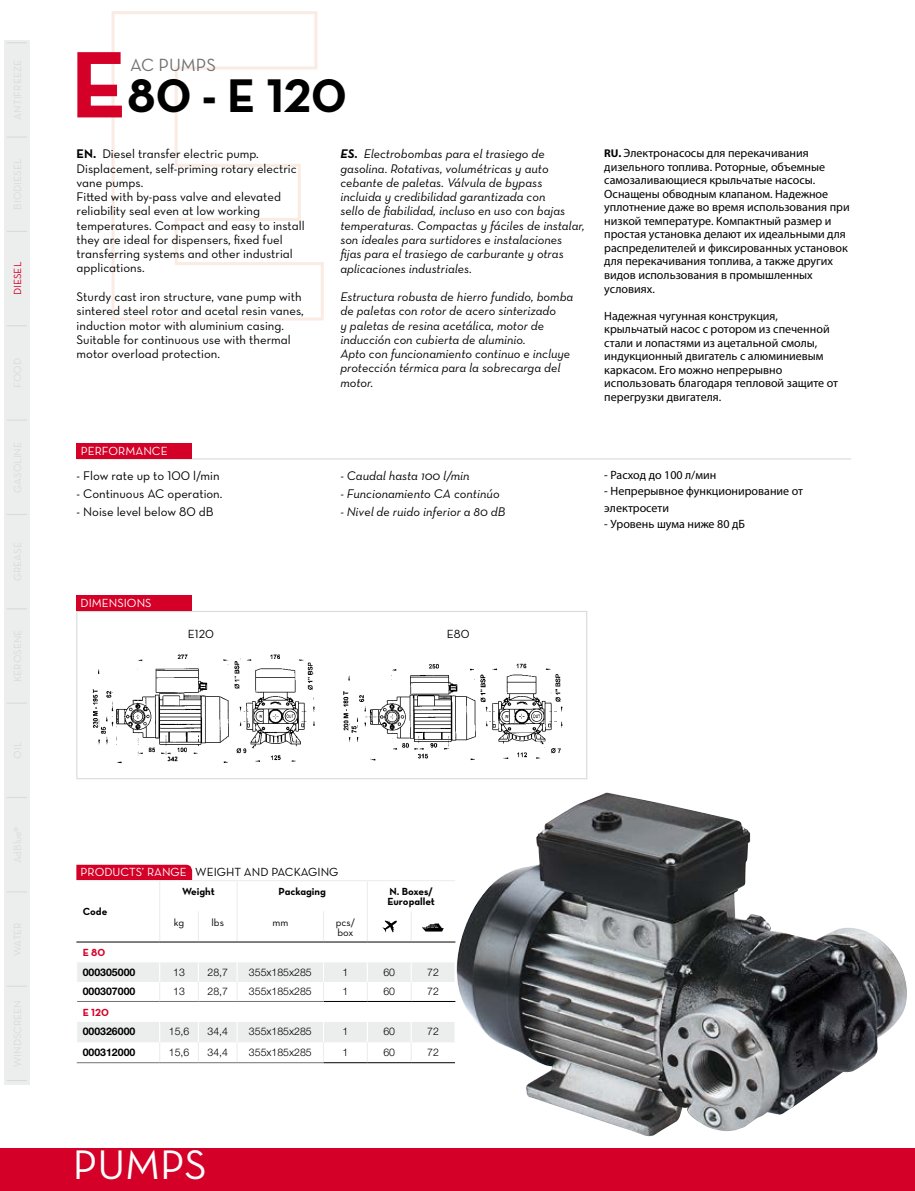
<style>
.page{position:relative;width:915px;height:1191px;background:#fff}
.page>*{position:absolute;margin:0;border:0;box-sizing:border-box;transform-origin:0 0}
.t1{font:48px "Neutraface Text Bold Alt";color:#000}
.t2{font:42px "Neutraface Text Book Alt";color:#fff}
.t3{font:18px "Neutraface Text Book Alt";color:#707172}
.t4{font:italic 12.75px/14.2px "Neutraface Text";color:#000}
.t5{font:12.75px/14.2px "Neutraface Text Book Alt";color:#000}
.t6{font:12px/13.5px "Myriad Pro";color:#000}
.t7{font:12px "Neutraface Text Book Alt";color:#000}
.t8{font:12px "Neutraface Text Book Alt";color:#fff}
.t9{font:300 10.5px "Helvetica Neue LT Std";color:#000}
.t10{font:10.5px/10.5px "Neutraface Text Bold Alt";color:#000}
.t11{font:700 10.5px "Helvetica Neue LT Std";color:#000}
.t12{font:10.5px/10.5px "Neutraface Text Book Alt";color:#000}
.t13{font:10.5px "Neutraface Text Bold Alt";color:#d40028}
.t14{font:10.5px "Neutraface Text Book Alt";color:#d40028}
.s1{font-size:96px;color:#d40028}
.s2{font-family:"Neutraface Text Bold Alt"}
.s3{font-family:"Neutraface Text Bold Italic Alt";font-style:normal}
.s4{font-weight:700;font-size:11.25px}
.s5{color:#fff}
</style>
<div class="page">
<div style="left:0;top:1148px;width:914px;height:43px;background:#d40028"></div>
<div style="left:4px;top:40px;width:26px;height:1044px;background:#eceded"></div>
<svg style="left:111px;top:11px;width:213px;height:310px"></svg>
<svg style="left:7px;top:1080px;width:20px;height:1px"></svg>
<svg style="left:7px;top:891px;width:20px;height:1px"></svg>
<svg style="left:7px;top:797px;width:20px;height:1px"></svg>
<svg style="left:7px;top:608px;width:20px;height:1px"></svg>
<svg style="left:7px;top:514px;width:20px;height:1px"></svg>
<hr style="left:7px;top:419px;width:20px;height:2px;background:#d9dadb">
<svg style="left:7px;top:325px;width:20px;height:1px"></svg>
<svg style="left:7px;top:231px;width:20px;height:1px"></svg>
<hr style="left:7px;top:136px;width:20px;height:2px;background:#d9dadb">
<svg style="left:7px;top:42px;width:20px;height:1px"></svg>
<hr style="left:77px;top:458px;width:773px;height:1px;background:#d9dadb">
<div style="left:77px;top:443px;width:115px;height:15px;background:#d40028"></div>
<div style="left:76px;top:611px;width:511px;height:168px;border:1px solid #d9dadb"></div>
<div style="left:76px;top:595px;width:116px;height:16px;background:#d40028"></div>
<img style="left:455px;top:792px;width:452px;height:345px">
<img style="left:92px;top:654px;width:223px;height:110px">
<img style="left:343px;top:663px;width:220px;height:98px">
<svg style="left:76px;top:864px;width:116px;height:16px;background:#d60d33"></svg>
<hr style="left:77px;top:880px;width:83px;height:1px;background:#eceded">
<hr style="left:160px;top:880px;width:38px;height:1px;background:#eceded">
<hr style="left:198px;top:880px;width:39px;height:1px;background:#eceded">
<hr style="left:237px;top:880px;width:86px;height:1px;background:#eceded">
<hr style="left:323px;top:880px;width:44px;height:1px;background:#eceded">
<hr style="left:367px;top:880px;width:44px;height:1px;background:#eceded">
<hr style="left:411px;top:880px;width:44px;height:1px;background:#eceded">
<hr style="left:323px;top:911px;width:1px;height:30px;background:#eceded">
<hr style="left:366px;top:911px;width:2px;height:30px;background:#eceded">
<hr style="left:410px;top:911px;width:1px;height:30px;background:#eceded">
<hr style="left:159px;top:881px;width:1px;height:30px;background:#eceded">
<hr style="left:236px;top:881px;width:1px;height:30px;background:#eceded">
<hr style="left:159px;top:911px;width:1px;height:30px;background:#eceded">
<hr style="left:198px;top:911px;width:1px;height:30px;background:#eceded">
<hr style="left:236px;top:911px;width:1px;height:30px;background:#eceded">
<hr style="left:366px;top:881px;width:2px;height:30px;background:#eceded">
<hr style="left:76px;top:941px;width:84px;height:1px;background:#000">
<hr style="left:160px;top:941px;width:38px;height:1px;background:#000">
<hr style="left:198px;top:941px;width:39px;height:1px;background:#000">
<hr style="left:237px;top:941px;width:86px;height:1px;background:#000">
<hr style="left:323px;top:941px;width:44px;height:1px;background:#000">
<hr style="left:367px;top:941px;width:44px;height:1px;background:#000">
<hr style="left:411px;top:941px;width:44px;height:1px;background:#000">
<hr style="left:323px;top:1062px;width:44px;height:1px;background:#000">
<hr style="left:367px;top:1062px;width:44px;height:1px;background:#000">
<hr style="left:411px;top:1062px;width:44px;height:1px;background:#000">
<hr style="left:77px;top:1062px;width:83px;height:1px;background:#707172">
<hr style="left:160px;top:1062px;width:38px;height:1px;background:#707172">
<hr style="left:198px;top:1062px;width:39px;height:1px;background:#707172">
<hr style="left:237px;top:1062px;width:86px;height:1px;background:#707172">
<svg style="left:76px;top:942px;width:379px;height:120px"></svg>
<svg style="left:422px;top:923px;width:21px;height:8px"></svg>
<svg style="left:382px;top:920px;width:15px;height:12px"></svg>
<p class="t14" style="left:11px;top:295px;width:35px;rotate:-90deg">DIESEL</p>
<h1 class="t1" style="left:70px;top:64px;width:278px"><span class="s1">E</span>80 - E 120</h1>
<h3 class="t3" style="left:130px;top:54px;width:87px">AC PUMPS</h3>
<p class="t5" style="left:77px;top:147px;width:229px"><span class="s2">EN.</span> Diesel transfer electric pump.<br>Displacement, self-priming rotary electric vane pumps.<br>Fitted with by-pass valve and elevated reliability seal even at low working temperatures. Compact and easy to install they are ideal for dispensers, fixed fuel transferring systems and other industrial applications.</p>
<p class="t5" style="left:77px;top:289px;width:229px">Sturdy cast iron structure, vane pump with sintered steel rotor and acetal resin vanes, induction motor with aluminium casing.<br>Suitable for continuous use with thermal motor overload protection.</p>
<p class="t8" style="left:81px;top:443px;width:88px">PERFORMANCE</p>
<p class="t5" style="left:77px;top:468px;width:144px">- Flow rate up to 100 l/min</p>
<p class="t5" style="left:77px;top:486px;width:147px">- Continuous AC operation.</p>
<p class="t5" style="left:77px;top:504px;width:138px">- Noise level below 80 dB</p>
<p class="t4" style="left:340px;top:147px;width:245px"><span class="s3">ES.</span> Electrobombas para el trasiego de gasolina. Rotativas, volumétricas y auto cebante de paletas. Válvula de bypass incluida y credibilidad garantizada con<br>sello de fiabilidad, incluso en uso con bajas temperaturas. Compactas y fáciles de instalar, son ideales para surtidores e instalaciones fijas para el trasiego de carburante y otras aplicaciones industriales.</p>
<p class="t4" style="left:340px;top:289px;width:234px">Estructura robusta de hierro fundido, bomba de paletas con rotor de acero sinterizado<br>y paletas de resina acetálica, motor de inducción con cubierta de aluminio.<br>Apto con funcionamiento continuo e incluye protección térmica para la sobrecarga del motor.</p>
<p class="t4" style="left:340px;top:468px;width:131px">- Caudal hasta 100 l/min</p>
<p class="t4" style="left:340px;top:486px;width:161px">- Funcionamiento CA continúo</p>
<p class="t4" style="left:340px;top:504px;width:166px">- Nivel de ruido inferior a 80 dB</p>
<p class="t6" style="left:604px;top:146px;width:247px"><span class="s4">RU.</span> Электронасосы для перекачивания дизельного топлива. Роторные, объемные самозаливающиеся крыльчатые насосы.<br>Оснащены обводным клапаном. Надежное уплотнение даже во время использования при низкой температуре. Компактный размер и простая установка делают их идеальными для распределителей и фиксированных установок для перекачивания топлива, а также других видов использования в промышленных условиях.</p>
<p class="t6" style="left:604px;top:308px;width:235px">Надежная чугунная конструкция, крыльчатый насос с ротором из спеченной стали и лопастями из ацетальной смолы, индукционный двигатель с алюминиевым каркасом. Его можно непрерывно использовать благодаря тепловой защите от перегрузки двигателя.</p>
<p class="t6" style="left:604px;top:467px;width:113px">- Расход до 100 л/мин</p>
<p class="t6" style="left:604px;top:482px;width:200px;line-height:16.5px">- Непрерывное функционирование от электросети</p>
<p class="t6" style="left:604px;top:517px;width:142px">- Уровень шума ниже 80 дБ</p>
<p class="t8" style="left:80px;top:595px;width:73px">DIMENSIONS</p>
<p class="t7" style="left:188px;top:626px;width:27px">E120</p>
<p class="t7" style="left:446px;top:626px;width:24px">E80</p>
<p class="t7" style="left:81px;top:864px;width:259px"><span class="s5">PRODUCTS’ RANGE</span> WEIGHT AND PACKAGING</p>
<p class="t10" style="left:83px;top:906px;width:26px">Code</p>
<p class="t10" style="left:182px;top:886px;width:34px">Weight</p>
<p class="t10" style="left:278px;top:886px;width:49px">Packaging</p>
<p class="t10" style="left:387px;top:886px;width:49px">N. Boxes/<br>Europallet</p>
<p class="t12" style="left:174px;top:916px;width:12px">kg</p>
<p class="t12" style="left:211px;top:916px;width:14px">lbs</p>
<p class="t12" style="left:272px;top:916px;width:17px">mm</p>
<p class="t12" style="left:335px;top:916px;width:21px">pcs/ box</p>
<p class="t13" style="left:83px;top:946px;width:24px">E 80</p>
<p class="t11" style="left:83px;top:965px;width:54px">000305000</p>
<p class="t9" style="left:173px;top:965px;width:13px">13</p>
<p class="t9" style="left:207px;top:965px;width:22px">28,7</p>
<p class="t9" style="left:249px;top:965px;width:64px">355x185x285</p>
<p class="t9" style="left:342px;top:965px;width:7px">1</p>
<p class="t9" style="left:383px;top:965px;width:13px">60</p>
<p class="t9" style="left:427px;top:965px;width:13px">72</p>
<p class="t11" style="left:83px;top:985px;width:54px">000307000</p>
<p class="t9" style="left:173px;top:985px;width:13px">13</p>
<p class="t9" style="left:207px;top:985px;width:22px">28,7</p>
<p class="t9" style="left:249px;top:985px;width:64px">355x185x285</p>
<p class="t9" style="left:342px;top:985px;width:7px">1</p>
<p class="t9" style="left:383px;top:985px;width:13px">60</p>
<p class="t9" style="left:427px;top:985px;width:13px">72</p>
<p class="t13" style="left:83px;top:1005px;width:28px">E 120</p>
<p class="t11" style="left:83px;top:1025px;width:54px">000326000</p>
<p class="t9" style="left:169px;top:1025px;width:22px">15,6</p>
<p class="t9" style="left:207px;top:1025px;width:22px">34,4</p>
<p class="t9" style="left:249px;top:1025px;width:64px">355x185x285</p>
<p class="t9" style="left:342px;top:1025px;width:7px">1</p>
<p class="t9" style="left:383px;top:1025px;width:13px">60</p>
<p class="t9" style="left:427px;top:1025px;width:13px">72</p>
<p class="t11" style="left:83px;top:1045px;width:54px">000312000</p>
<p class="t9" style="left:169px;top:1045px;width:22px">15,6</p>
<p class="t9" style="left:207px;top:1045px;width:22px">34,4</p>
<p class="t9" style="left:249px;top:1045px;width:64px">355x185x285</p>
<p class="t9" style="left:342px;top:1045px;width:7px">1</p>
<p class="t9" style="left:383px;top:1045px;width:13px">60</p>
<p class="t9" style="left:427px;top:1045px;width:13px">72</p>
<h2 class="t2" style="left:73px;top:1138px;width:135px">PUMPS</h2>
</div>
